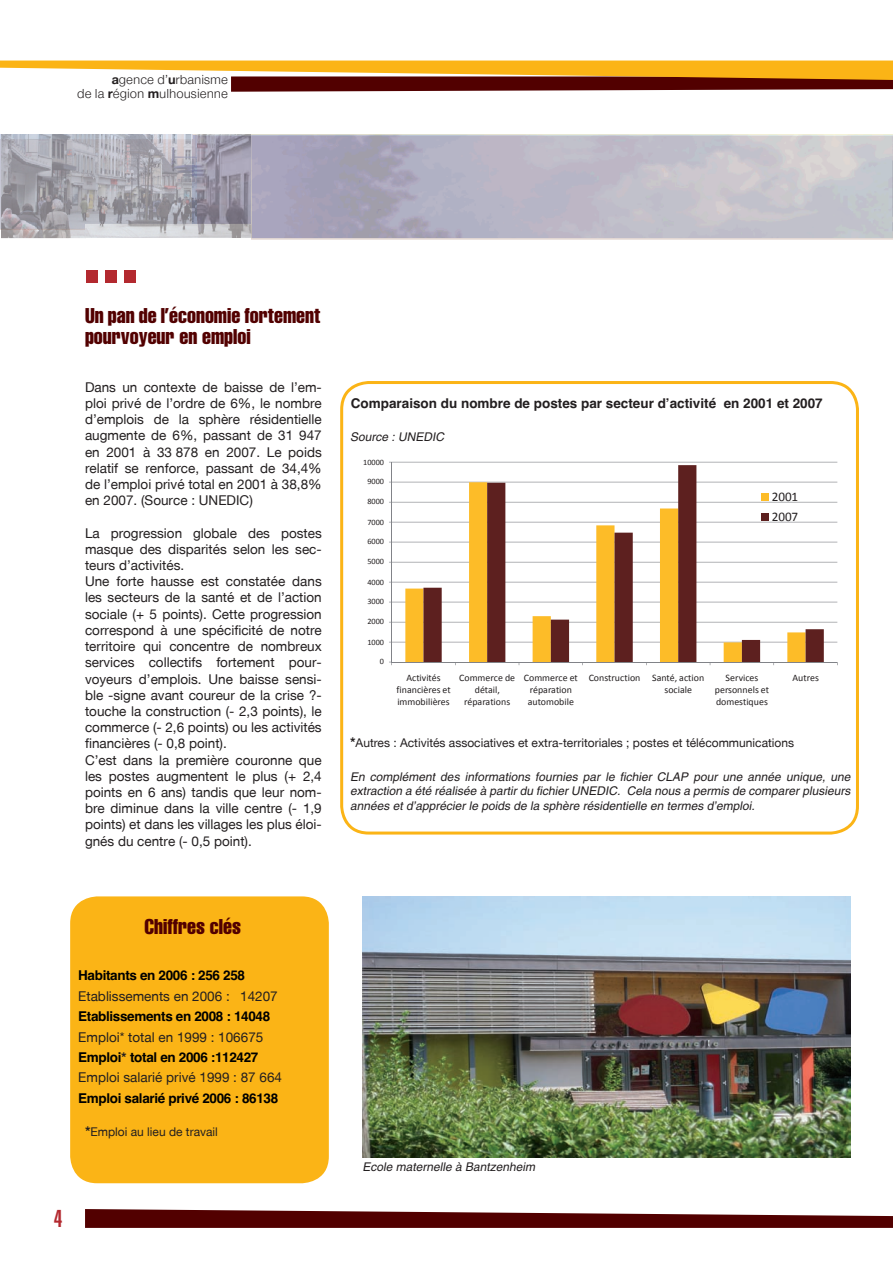
<style>
.page{position:relative;width:893px;height:1263px;background:#fff}
.page>*{position:absolute;margin:0;border:0;box-sizing:border-box;transform-origin:0 0}
.t1{font:900 extra-condensed 112.8px "Helvetica";color:#b3292f}
.t2{font:900 extra-condensed 24px "Helvetica";color:#b3292f}
.t3{font:extra-condensed 21px/21px "Helvetica";color:#520000}
.t4{font:13.5px/16.2px "Helvetica Neue";color:#231f20;text-align:justify}
.t5{font:700 13.5px "Helvetica";letter-spacing:-.025em;color:#000}
.t6{font:700 13.5px "Helvetica";color:#231f20}
.t7{font:13.5px/13.5px "Nimbus Sans Novus T";color:#231f20;text-align:right}
.t8{font:13.2px/20.2px "Calibri";color:#231f20}
.t9{font:italic 12px/14.4px "Helvetica";color:#231f20;text-align:justify}
.t10{font:12px "Helvetica Neue";color:#231f20}
.t11{font:9.9px/12px "Calibri";color:#231f20;text-align:center}
.t12{font:8.25px "Calibri";letter-spacing:.005em;color:#231f20}
.s1{font-weight:700}
.s2{font-family:"Helvetica Neue";font-stretch:condensed;color:#231f20}
.s3{font-weight:700;font-stretch:condensed;font-size:13.5px}
</style>
<div class="page">
<img style="left:197px;top:135px;width:696px;height:103px">
<hr style="left:251px;top:238px;width:642px;height:2px;background:#e7dbd5">
<img style="left:251px;top:136px;width:642px;height:1px">
<svg style="left:340px;top:381px;width:519px;height:453px"></svg>
<svg style="left:85px;top:1209px;width:808px;height:19px"></svg>
<svg style="left:0;top:61px;width:893px;height:31px"></svg>
<img style="left:0;top:139px;width:1px;height:90px">
<img style="left:1px;top:134px;width:250px;height:1px">
<img style="left:197px;top:135px;width:54px;height:1px">
<img style="left:196px;top:136px;width:55px;height:1px">
<img style="left:1px;top:229px;width:84px;height:9px">
<img style="left:1px;top:135px;width:192px;height:94px">
<img style="left:193px;top:135px;width:4px;height:89px">
<img style="left:193px;top:139px;width:2px;height:85px">
<img style="left:85px;top:224px;width:166px;height:14px">
<div style="left:351px;top:453px;width:499px;height:267px;background:#fff"></div>
<hr style="left:392px;top:642px;width:445px;height:1px;background:#818388">
<hr style="left:392px;top:622px;width:445px;height:1px;background:#818388">
<hr style="left:392px;top:602px;width:445px;height:1px;background:#818388">
<hr style="left:392px;top:582px;width:445px;height:1px;background:#818388">
<hr style="left:392px;top:562px;width:445px;height:1px;background:#818388">
<hr style="left:392px;top:542px;width:445px;height:1px;background:#818388">
<hr style="left:392px;top:522px;width:445px;height:1px;background:#818388">
<hr style="left:392px;top:502px;width:445px;height:1px;background:#818388">
<hr style="left:392px;top:482px;width:445px;height:1px;background:#818388">
<hr style="left:392px;top:462px;width:445px;height:1px;background:#818388">
<svg style="left:405px;top:482px;width:18px;height:180px"></svg>
<svg style="left:423px;top:465px;width:401px;height:197px"></svg>
<hr style="left:391px;top:462px;width:1px;height:200px;background:#818388">
<hr style="left:392px;top:662px;width:445px;height:1px;background:#818388">
<div style="left:761px;top:493px;width:7px;height:7px;background:#fdbc28"></div>
<div style="left:761px;top:513px;width:7px;height:8px;background:#5d201f"></div>
<img style="left:362px;top:896px;width:488px;height:262px">
<div style="left:70px;top:896px;width:259px;height:287px;background:#fbb416;border-radius:27px"></div>
<p class="t7" style="left:77px;top:73px;width:152px"><span class="s1">a</span>gence d’<span class="s1">u</span>rbanisme<br>de la <span class="s1">r</span>égion <span class="s1">m</span>ulhousienne</p>
<h1 class="t1" style="left:83px;top:179px;width:58px">...</h1>
<h3 class="t3" style="left:85px;top:304px;width:237px">Un pan de l’économie fortement pourvoyeur en emploi</h3>
<p class="t4" style="left:85px;top:379px;width:238px">Dans un contexte de baisse de l’em&shy;ploi privé de l’ordre de 6%, le nombre d’emplois de la sphère résidentielle augmente de 6%, passant de 31 947 en 2001 à 33 878 en 2007. Le poids relatif se renforce, passant de 34,4% de l’emploi privé total en 2001 à 38,8% en 2007. (Source : UNEDIC)</p>
<p class="t4" style="left:85px;top:525px;width:238px;text-align:left">La progression globale des postes masque des disparités selon les sec&shy;teurs d’activités.<br>Une forte hausse est constatée dans les secteurs de la santé et de l’action sociale (+ 5 points). Cette progression correspond à une spécificité de notre territoire qui concentre de nombreux services collectifs fortement pour&shy;voyeurs d’emplois. Une baisse sensi&shy;ble -signe avant coureur de la crise ?- touche la construction (- 2,3 points), le commerce (- 2,6 points) ou les activités financières (- 0,8 point).<br>C’est dans la première couronne que les postes augmentent le plus (+ 2,4 points en 6 ans) tandis que leur nom&shy;bre diminue dans la ville centre (- 1,9 points) et dans les villages les plus éloi&shy;gnés du centre (- 0,5 point).</p>
<h3 class="t3" style="left:144px;top:916px;width:98px">Chiffres clés</h3>
<p class="t5" style="left:78px;top:963px;width:168px">Habitants en 2006 : 256 258</p>
<p class="t4" style="left:78px;top:987px;width:201px">Etablissements en 2006 : 14207</p>
<p class="t5" style="left:78px;top:1004px;width:194px">Etablissements en 2008 : 14048</p>
<p class="t4" style="left:78px;top:1028px;width:187px">Emploi* total en 1999 : 106675</p>
<p class="t5" style="left:78px;top:1045px;width:182px">Emploi<span class="s2">*</span> total en 2006 :112427</p>
<p class="t4" style="left:78px;top:1069px;width:205px">Emploi salarié privé 1999 : 87 664</p>
<p class="t5" style="left:78px;top:1086px;width:202px">Emploi salarié privé 2006 : 86138</p>
<p class="t10" style="left:85px;top:1124px;width:134px"><span class="s3">*</span>Emploi au lieu de travail</p>
<h2 class="t2" style="left:54px;top:1205px;width:9px">4</h2>
<p class="t6" style="left:351px;top:392px;width:473px">Comparaison du nombre de postes par secteur d’activité en 2001 et 2007</p>
<p class="t9" style="left:350px;top:429px;width:98px">Source : UNEDIC</p>
<p class="t12" style="left:363px;top:457px;width:22px">10000</p>
<p class="t12" style="left:367px;top:477px;width:18px">9000</p>
<p class="t12" style="left:367px;top:497px;width:18px">8000</p>
<p class="t12" style="left:367px;top:517px;width:18px">7000</p>
<p class="t12" style="left:367px;top:537px;width:18px">6000</p>
<p class="t12" style="left:367px;top:557px;width:18px">5000</p>
<p class="t12" style="left:367px;top:577px;width:18px">4000</p>
<p class="t12" style="left:367px;top:597px;width:18px">3000</p>
<p class="t12" style="left:367px;top:616px;width:18px">2000</p>
<p class="t12" style="left:367px;top:637px;width:18px">1000</p>
<p class="t12" style="left:380px;top:657px;width:6px">0</p>
<p class="t8" style="left:772px;top:485px;width:28px">2001<br>2007</p>
<p class="t11" style="left:396px;top:671px;width:56px">Activités financières et immobilières</p>
<p class="t11" style="left:459px;top:671px;width:57px">Commerce de détail, réparations</p>
<p class="t11" style="left:524px;top:671px;width:55px">Commerce et réparation automobile</p>
<p class="t11" style="left:664px;top:671px;width:41px;text-align:left;text-indent:-76px">Construction Santé, action sociale</p>
<p class="t11" style="left:715px;top:671px;width:56px">Services personnels et domestiques</p>
<p class="t11" style="left:792px;top:671px;width:28px">Autres</p>
<p class="t10" style="left:350px;top:736px;width:445px"><span class="s3">*</span>Autres : Activités associatives et extra-territoriales ; postes et télécommunications</p>
<p class="t9" style="left:350px;top:769px;width:504px">En complément des informations fournies par le fichier CLAP pour une année unique, une extraction a été réalisée à partirdu fichierUNEDIC. Cela nous a permis de comparerplusieurs années et d’apprécier le poids de la sphère résidentielle en termes d’emploi.</p>
<p class="t9" style="left:362px;top:1160px;width:177px">Ecole maternelle à Bantzenheim</p>
</div>
